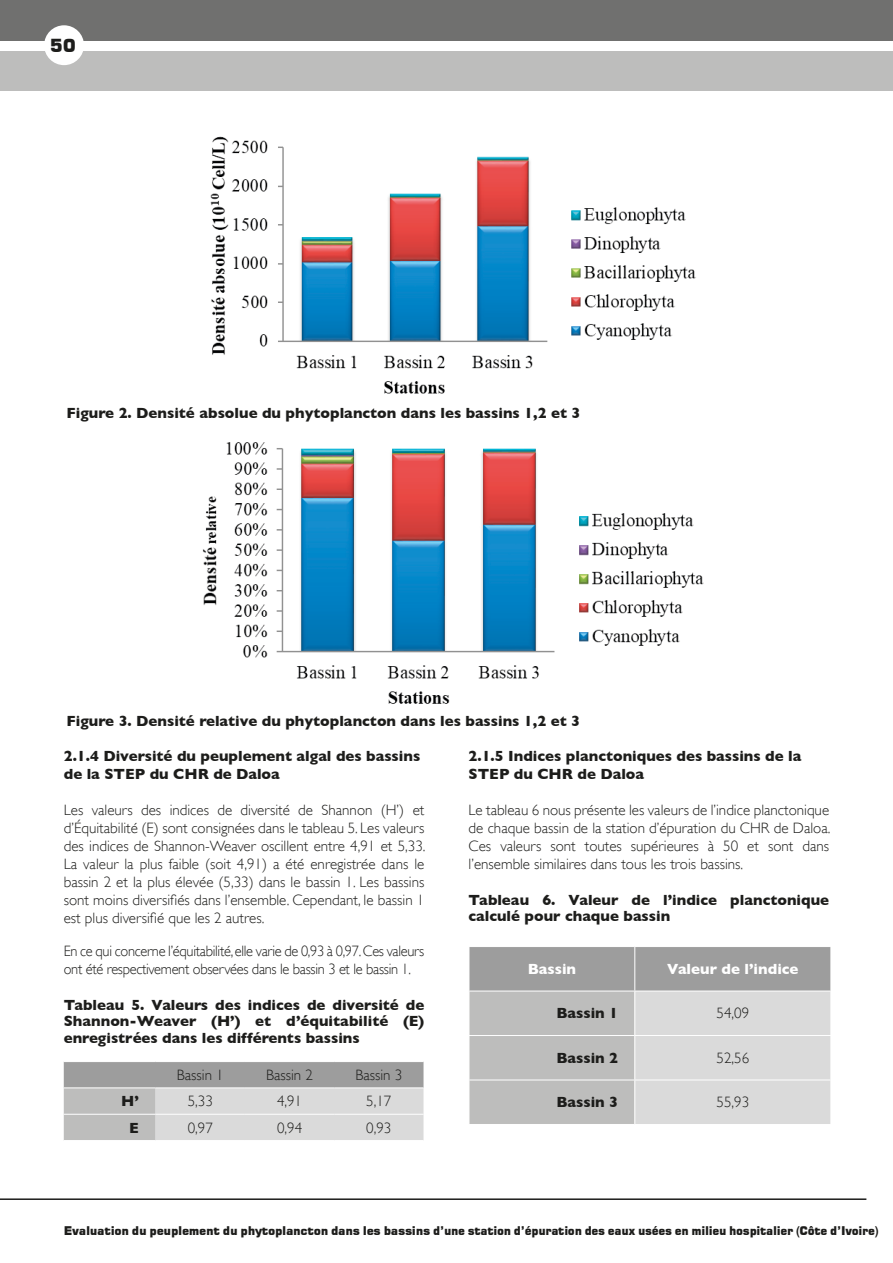
<style>
.page{position:relative;width:893px;height:1263px;background:#fff}
.page>*{position:absolute;margin:0;border:0;box-sizing:border-box;transform-origin:0 0}
.t1{font:18px "Square 721 Blk Normal";color:#1d1d1b}
.t2{font:300 15px/18px "Gill Sans";color:#1d1d1b;text-align:justify}
.t3{font:700 15px/16.5px "Gill Sans";color:#1d1d1b}
.t4{font:300 15px/18px "Gill Sans";letter-spacing:-.02em;color:#1d1d1b;scale:.96 1}
.t5{font:700 15px "Gill Sans";color:#fff}
.t6{font:12px "Square 721 Blk Normal";letter-spacing:-.02em;color:#1d1d1b}
</style>
<div class="page">
<div style="left:0;top:0;width:893px;height:40px;background:#70706f"></div>
<div style="left:0;top:51px;width:893px;height:39px;background:#bdbdbc"></div>
<div style="left:44px;top:25px;width:40px;height:40px;background:#fff;border-radius:50%"></div>
<hr style="left:0;top:1198px;width:866px;height:2px;background:#1d1d1b">
<img style="left:202px;top:442px;width:502px;height:262px">
<img style="left:210px;top:136px;width:486px;height:258px">
<svg style="left:64px;top:1062px;width:359px;height:78px;background:#c1c1c1"></svg>
<hr style="left:64px;top:1087px;width:92px;height:1px;background:#fff">
<hr style="left:156px;top:1087px;width:89px;height:1px;background:#fff">
<hr style="left:245px;top:1087px;width:89px;height:1px;background:#fff">
<hr style="left:334px;top:1087px;width:89px;height:1px;background:#fff">
<hr style="left:64px;top:1114px;width:92px;height:1px;background:#fff">
<hr style="left:156px;top:1114px;width:89px;height:1px;background:#fff">
<hr style="left:245px;top:1114px;width:89px;height:1px;background:#fff">
<hr style="left:334px;top:1114px;width:89px;height:1px;background:#fff">
<svg style="left:470px;top:947px;width:360px;height:177px;background:#c1c1c0"></svg>
<hr style="left:634px;top:947px;width:1px;height:44px;background:#fff">
<hr style="left:469px;top:991px;width:166px;height:1px;background:#fff">
<hr style="left:635px;top:991px;width:196px;height:1px;background:#fff">
<hr style="left:634px;top:991px;width:1px;height:44px;background:#fff">
<hr style="left:469px;top:1035px;width:166px;height:1px;background:#fff">
<hr style="left:635px;top:1035px;width:196px;height:1px;background:#fff">
<hr style="left:634px;top:1036px;width:1px;height:43px;background:#fff">
<hr style="left:469px;top:1079px;width:166px;height:1px;background:#fff">
<hr style="left:635px;top:1079px;width:196px;height:1px;background:#fff">
<hr style="left:634px;top:1080px;width:1px;height:44px;background:#fff">
<p class="t1" style="left:50px;top:34px;width:28px">50</p>
<p class="t3" style="left:67px;top:404px;width:515px">Figure 2. Densité absolue du phytoplancton dans les bassins 1,2 et 3</p>
<p class="t3" style="left:67px;top:712px;width:515px">Figure 3. Densité relative du phytoplancton dans les bassins 1,2 et 3</p>
<p class="t3" style="left:64px;top:747px;width:358px;line-height:18px">2.1.4 Diversité du peuplement algal des bassins de la STEP du CHR de Daloa</p>
<p class="t2" style="left:64px;top:801px;width:363px">Les valeurs des indices de diversité de Shannon (H’) et d’Équitabilité (E) sont consignées dans le tableau 5. Les valeurs des indices de Shannon-Weaver oscillent entre 4,91 et 5,33.<br>La valeur la plus faible (soit 4,91) a été enregistrée dans le bassin 2 et la plus élevée (5,33) dans le bassin 1. Les bassins sont moins diversifiés dans l’ensemble. Cependant, le bassin 1 est plus diversifié que les 2 autres.</p>
<p class="t4" style="left:64px;top:942px;width:377px">En ce qui concerne l’équitabilité, elle varie de 0,93 à 0,97. Ces valeurs ont été respectivement observées dans le bassin 3 et le bassin 1.</p>
<p class="t3" style="left:64px;top:996px;width:362px;text-align:justify">Tableau 5. Valeurs des indices de diversité de Shannon-Weaver (H’) et d’équitabilité (E) enregistrées dans les différents bassins</p>
<p class="t2" style="left:177px;top:1066px;width:48px">Bassin 1</p>
<p class="t2" style="left:266px;top:1066px;width:48px">Bassin 2</p>
<p class="t2" style="left:355px;top:1066px;width:48px">Bassin 3</p>
<p class="t3" style="left:121px;top:1093px;width:19px">H’</p>
<p class="t2" style="left:188px;top:1092px;width:27px">5,33</p>
<p class="t2" style="left:277px;top:1092px;width:27px">4,91</p>
<p class="t2" style="left:366px;top:1092px;width:27px">5,17</p>
<p class="t3" style="left:129px;top:1119px;width:11px">E</p>
<p class="t2" style="left:188px;top:1118px;width:27px">0,97</p>
<p class="t2" style="left:277px;top:1118px;width:27px">0,94</p>
<p class="t2" style="left:366px;top:1118px;width:27px">0,93</p>
<p class="t3" style="left:469px;top:747px;width:334px;line-height:18px">2.1.5 Indices planctoniques des bassins de la<br>STEP du CHR de Daloa</p>
<p class="t2" style="left:469px;top:801px;width:363px">Le tableau 6 nous présente les valeurs de l’indice planctonique de chaque bassin de la station d’épuration du CHR de Daloa.<br>Ces valeurs sont toutes supérieures à 50 et sont dans l’ensemble similaires dans tous les trois bassins.</p>
<p class="t3" style="left:469px;top:891px;width:362px">Tableau 6. Valeur de l’indice planctonique calculé pour chaque bassin</p>
<p class="t5" style="left:528px;top:960px;width:50px">Bassin</p>
<p class="t5" style="left:667px;top:960px;width:133px">Valeur de l’indice</p>
<p class="t3" style="left:556px;top:1005px;width:63px">Bassin 1</p>
<p class="t2" style="left:716px;top:1004px;width:34px">54,09</p>
<p class="t3" style="left:556px;top:1049px;width:63px">Bassin 2</p>
<p class="t2" style="left:716px;top:1049px;width:34px">52,56</p>
<p class="t3" style="left:556px;top:1094px;width:63px">Bassin 3</p>
<p class="t2" style="left:716px;top:1093px;width:34px">55,93</p>
<p class="t6" style="left:64px;top:1224px;width:816px">Evaluation du peuplement du phytoplancton dans les bassins d’une station d’épuration des eaux usées en milieu hospitalier (Côte d’Ivoire)</p>
</div>
